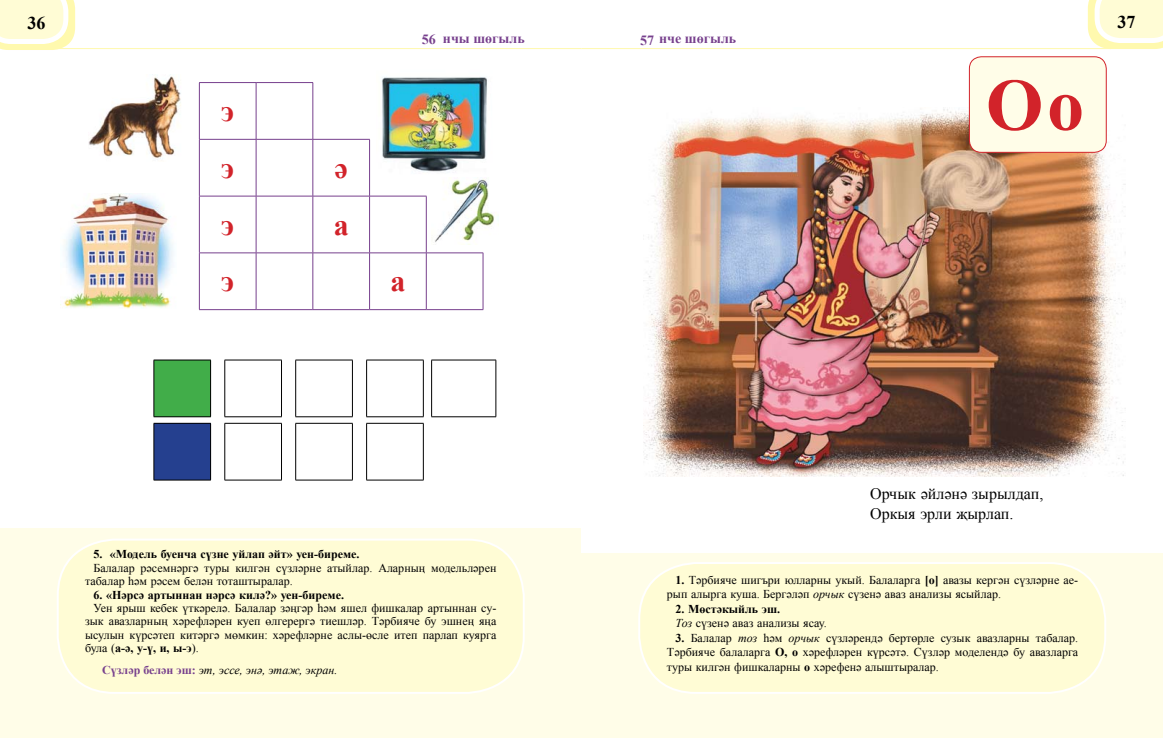
<style>
.page{position:relative;width:1163px;height:738px;background:#fff}
.page>*{position:absolute;margin:0;border:0;box-sizing:border-box;transform-origin:0 0}
.t1{font:700 74px "Times New Roman";color:#d2232a}
.t2{font:700 30px/56.7px "Times New Roman";color:#d2232a}
.t3{font:700 18px "Times New Roman";color:#000}
.t4{font:16px/20px "Times New Roman";color:#000}
.t5{font:700 14px "Times New Roman";color:#77408d}
.t6{font:12px/13.4px "Times New Roman";color:#000}
.t7{font:700 12px "Times New Roman";color:#000}
.t8{font:italic 12px "Times New Roman";color:#000}
.s1{font-weight:700}
.s2{font-weight:700;font-style:normal;color:#77408d}
.s3{font-style:italic}
</style>
<div class="page">
<div style="left:0;top:528px;width:581px;height:209px;background:#fffde8"></div>
<svg style="left:0;top:0;width:75px;height:50px;background:#fffbd3"></svg>
<hr style="left:54px;top:48px;width:527px;height:1px;background:#fff9ae">
<div style="left:581px;top:528px;width:581px;height:209px;background:#fffde8"></div>
<svg style="left:1087px;top:0;width:75px;height:49px"></svg>
<hr style="left:581px;top:48px;width:529px;height:1px;background:#fff9ae">
<div style="left:581px;top:497px;width:581px;height:55px;background:#fff"></div>
<img style="left:643px;top:108px;width:482px;height:368px">
<div style="left:58px;top:539px;width:465px;height:153px;background:#fffcd5;border-radius:57px"></div>
<div style="left:57px;top:538px;width:467px;height:155px;border:2px solid #fff;border-radius:57px"></div>
<div style="left:154px;top:360px;width:56px;height:56px;background:#41ad49"></div>
<div style="left:154px;top:423px;width:56px;height:56px;background:#25408f"></div>
<hr style="left:154px;top:359px;width:57px;height:1px;background:#000">
<hr style="left:154px;top:360px;width:1px;height:56px;background:#000">
<hr style="left:210px;top:360px;width:1px;height:56px;background:#000">
<hr style="left:224px;top:359px;width:58px;height:1px;background:#000">
<hr style="left:224px;top:360px;width:1px;height:56px;background:#000">
<hr style="left:281px;top:360px;width:1px;height:56px;background:#000">
<hr style="left:295px;top:359px;width:57px;height:1px;background:#000">
<hr style="left:295px;top:360px;width:1px;height:56px;background:#000">
<hr style="left:352px;top:360px;width:1px;height:56px;background:#000">
<hr style="left:366px;top:359px;width:57px;height:1px;background:#000">
<hr style="left:366px;top:360px;width:1px;height:56px;background:#000">
<hr style="left:423px;top:360px;width:1px;height:56px;background:#000">
<hr style="left:154px;top:416px;width:57px;height:1px;background:#000">
<hr style="left:224px;top:416px;width:58px;height:1px;background:#000">
<hr style="left:295px;top:416px;width:57px;height:1px;background:#000">
<hr style="left:366px;top:416px;width:57px;height:1px;background:#000">
<hr style="left:154px;top:422px;width:57px;height:1px;background:#000">
<hr style="left:154px;top:423px;width:1px;height:56px;background:#000">
<hr style="left:210px;top:423px;width:1px;height:56px;background:#000">
<hr style="left:224px;top:422px;width:58px;height:1px;background:#000">
<hr style="left:224px;top:423px;width:1px;height:56px;background:#000">
<hr style="left:281px;top:423px;width:1px;height:56px;background:#000">
<hr style="left:295px;top:422px;width:57px;height:1px;background:#000">
<hr style="left:295px;top:423px;width:1px;height:56px;background:#000">
<hr style="left:352px;top:423px;width:1px;height:56px;background:#000">
<hr style="left:366px;top:422px;width:57px;height:1px;background:#000">
<hr style="left:366px;top:423px;width:1px;height:56px;background:#000">
<hr style="left:423px;top:423px;width:1px;height:56px;background:#000">
<hr style="left:154px;top:479px;width:57px;height:1px;background:#000">
<hr style="left:224px;top:479px;width:58px;height:1px;background:#000">
<hr style="left:295px;top:479px;width:57px;height:1px;background:#000">
<hr style="left:366px;top:479px;width:57px;height:1px;background:#000">
<hr style="left:431px;top:359px;width:65px;height:1px;background:#000">
<hr style="left:431px;top:360px;width:1px;height:56px;background:#000">
<hr style="left:495px;top:360px;width:1px;height:56px;background:#000">
<hr style="left:431px;top:416px;width:65px;height:1px;background:#000">
<hr style="left:199px;top:82px;width:57px;height:1px;background:#77408d">
<hr style="left:199px;top:83px;width:1px;height:56px;background:#77408d">
<hr style="left:256px;top:82px;width:57px;height:1px;background:#77408d">
<hr style="left:256px;top:83px;width:1px;height:56px;background:#77408d">
<hr style="left:312px;top:83px;width:1px;height:56px;background:#77408d">
<hr style="left:199px;top:139px;width:57px;height:1px;background:#77408d">
<hr style="left:199px;top:139px;width:1px;height:57px;background:#77408d">
<hr style="left:256px;top:139px;width:57px;height:1px;background:#77408d">
<hr style="left:256px;top:139px;width:1px;height:57px;background:#77408d">
<hr style="left:313px;top:139px;width:57px;height:1px;background:#77408d">
<hr style="left:312px;top:139px;width:1px;height:57px;background:#77408d">
<hr style="left:369px;top:139px;width:1px;height:57px;background:#77408d">
<hr style="left:199px;top:196px;width:57px;height:1px;background:#77408d">
<hr style="left:199px;top:196px;width:1px;height:56px;background:#77408d">
<hr style="left:256px;top:196px;width:57px;height:1px;background:#77408d">
<hr style="left:256px;top:196px;width:1px;height:56px;background:#77408d">
<hr style="left:313px;top:196px;width:56px;height:1px;background:#77408d">
<hr style="left:312px;top:196px;width:1px;height:56px;background:#77408d">
<hr style="left:369px;top:196px;width:57px;height:1px;background:#77408d">
<hr style="left:369px;top:196px;width:1px;height:56px;background:#77408d">
<hr style="left:426px;top:196px;width:1px;height:56px;background:#77408d">
<hr style="left:199px;top:252px;width:57px;height:1px;background:#77408d">
<hr style="left:199px;top:253px;width:1px;height:56px;background:#77408d">
<hr style="left:256px;top:252px;width:57px;height:1px;background:#77408d">
<hr style="left:256px;top:253px;width:1px;height:56px;background:#77408d">
<hr style="left:313px;top:252px;width:56px;height:1px;background:#77408d">
<hr style="left:312px;top:253px;width:1px;height:56px;background:#77408d">
<hr style="left:369px;top:252px;width:57px;height:1px;background:#77408d">
<hr style="left:369px;top:253px;width:1px;height:56px;background:#77408d">
<hr style="left:426px;top:252px;width:57px;height:1px;background:#77408d">
<hr style="left:426px;top:253px;width:1px;height:56px;background:#77408d">
<hr style="left:482px;top:253px;width:1px;height:56px;background:#77408d">
<hr style="left:199px;top:309px;width:57px;height:1px;background:#77408d">
<hr style="left:256px;top:309px;width:57px;height:1px;background:#77408d">
<hr style="left:313px;top:309px;width:56px;height:1px;background:#77408d">
<hr style="left:369px;top:309px;width:57px;height:1px;background:#77408d">
<hr style="left:426px;top:309px;width:57px;height:1px;background:#77408d">
<img style="left:435px;top:179px;width:60px;height:66px">
<img style="left:89px;top:74px;width:92px;height:86px">
<div style="left:639px;top:562px;width:466px;height:130px;background:#fffcd5;border-radius:57px"></div>
<div style="left:638px;top:561px;width:468px;height:132px;border:2px solid #fff;border-radius:57px"></div>
<img style="left:63px;top:193px;width:111px;height:116px">
<img style="left:381px;top:77px;width:106px;height:95px">
<div style="left:969px;top:57px;width:137px;height:95px;background:#fffde8;border-radius:12px"></div>
<div style="left:968px;top:56px;width:138px;height:97px;border:1px solid #d2232a;border-radius:12px"></div>
<h3 class="t3" style="left:28px;top:11px;width:19px">36</h3>
<p class="t5" style="left:422px;top:29px;width:15px">56</p>
<p class="t5" style="left:640px;top:30px;width:15px">57</p>
<p class="t5" style="left:443px;top:29px;width:83px">нчы шөгыль</p>
<p class="t5" style="left:659px;top:29px;width:79px">нче шөгыль</p>
<h2 class="t2" style="left:221px;top:82px;width:14px">э э</h2>
<h2 class="t2" style="left:334px;top:139px;width:15px">ә</h2>
<h2 class="t2" style="left:221px;top:195px;width:14px">э</h2>
<h2 class="t2" style="left:333px;top:195px;width:16px">а</h2>
<h2 class="t2" style="left:221px;top:252px;width:14px">э</h2>
<h2 class="t2" style="left:390px;top:252px;width:16px">а</h2>
<h1 class="t1" style="left:985px;top:54px;width:100px">О о</h1>
<h3 class="t3" style="left:1117px;top:10px;width:19px">37</h3>
<p class="t7" style="left:94px;top:545px;width:267px">5. «Модель буенча сүзне уйлап әйт» уен-биреме.</p>
<p class="t6" style="left:85px;top:560px;width:413px;text-indent:9px">Балалар рәсемнәргә туры килгән сүзләрне атыйлар. Аларның модельләрен табалар һәм рәсем белән тоташтыралар.</p>
<p class="t7" style="left:94px;top:586px;width:252px">6. «Нәрсә артыннан нәрсә килә?» уен-биреме.</p>
<p class="t6" style="left:85px;top:600px;width:413px;text-align:justify;text-indent:9px">Уен ярыш кебек үткәрелә. Балалар зәңгәр һәм яшел фишкалар артыннан су&shy;зык авазларның хәрефләрен куеп өлгерергә тиешләр. Тәрбияче бу эшнең яңа ысулын күрсәтеп китәргә мөмкин: хәрефләрне аслы-өсле итеп парлап куярга була (<span class="s1">а-ә, у-ү, и, ы-э</span>).</p>
<p class="t8" style="left:102px;top:661px;width:237px"><span class="s2">Сүзләр белән эш:</span> эт, эссе, энә, этаж, экран.</p>
<h3 class="t4" style="left:870px;top:483px;width:175px">Орчык әйләнә зырылдап,<br>Оркыя эрли җырлап.</h3>
<p class="t6" style="left:667px;top:572px;width:413px;line-height:14.4px;text-indent:8px"><span class="s1">1.</span> Тәрбияче шигъри юлларны укый. Балаларга <span class="s1">[о]</span> авазы кергән сүзләрне ае&shy;рып алырга куша. Бергәләп <span class="s3">орчык</span> сүзенә аваз анализы ясыйлар.</p>
<p class="t6" style="left:675px;top:601px;width:153px;line-height:14.4px"><span class="s1">2. Мөстәкыйль эш.<br></span><span class="s3">Тоз</span> сүзенә аваз анализы ясау.</p>
<p class="t6" style="left:667px;top:629px;width:413px;line-height:14.4px;text-align:justify;text-indent:8px"><span class="s1">3.</span> Балалар <span class="s3">тоз</span> һәм <span class="s3">орчык</span> сүзләрендә бертөрле сузык авазларны табалар.<br>Тәрбияче балаларга <span class="s1">О, о</span> хәрефләрен күрсәтә. Сүзләр моделендә бу авазларга туры килгән фишкаларны <span class="s1">о</span> хәрефенә алыштыралар.</p>
</div>
